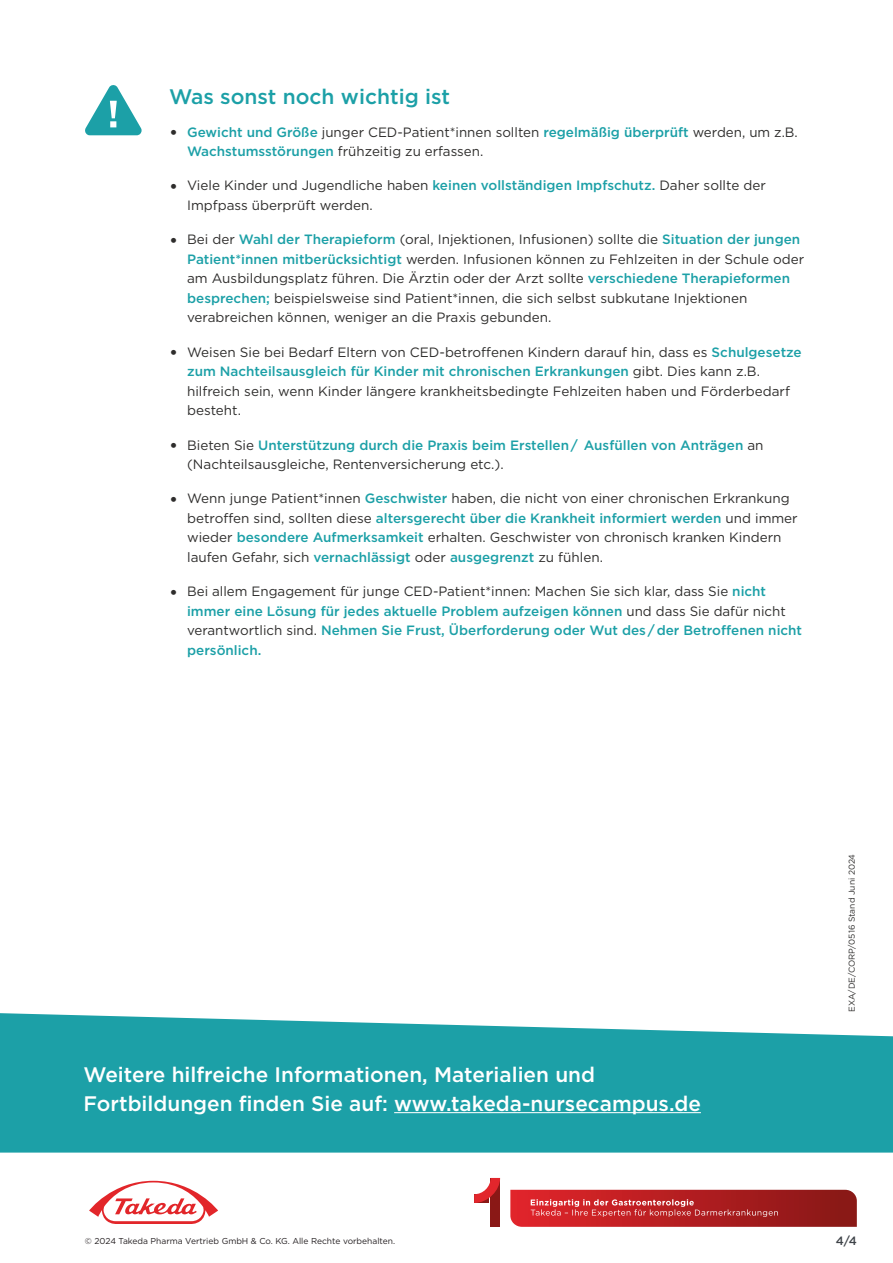
<style>
.page{position:relative;width:893px;height:1263px;background:#fff}
.page>*{position:absolute;margin:0;border:0;box-sizing:border-box;transform-origin:0 0}
.Absatzformat_1{font:500 21px/28.5px "Gotham";color:#fff}
.subline2_gelb{font:500 21px "Gotham";color:#1ca0a7}
.t1{font:13.5px/19.5px "Gotham";color:#2e2d2c}
.t2{font:500 13.5px/19.5px "Gotham";color:#1ca0a7}
.Absatzformat_1-2{font:500 12px "Gotham";color:#3e4348}
.Absatzformat_1-3{font:8.55px "Gotham";color:#241f21}
.Absatzformat_1-4{font:8.55px "Gotham";color:#2e2d2c}
.s1{font-size:18.9px}
.s2{font-weight:500;color:#1ca0a7}
.s3{font-weight:400;font-size:18.9px;color:#2e2d2c}
.s4{font-weight:400;color:#2e2d2c}
</style>
<div class="page">
<svg style="left:85px;top:85px;width:57px;height:50px"></svg>
<svg style="left:0;top:1013px;width:893px;height:139px;background:#2fa8ae"></svg>
<hr style="left:394px;top:1112px;width:307px;height:1px;background:#fff">
<div style="left:491px;top:1178px;width:9px;height:49px;background:#8a1816"></div>
<svg style="left:474px;top:1178px;width:26px;height:25px"></svg>
<svg style="left:510px;top:1190px;width:347px;height:37px;background:#b82c2e"></svg>
<svg style="left:89px;top:1180px;width:129px;height:44px"></svg>
<p class="subline2_gelb" style="left:169px;top:83px;width:282px">Was sonst noch wichtig ist</p>
<p class="t1" style="left:187px;top:122px;width:612px;text-indent:-18px"><span class="s1">•</span> <span class="s2">Gewicht und Größe</span> junger CED-Patient*innen sollten <span class="s2">regelmäßig überprüft</span> werden, um z.B.<br><span class="s2">Wachstumsstörungen</span> frühzeitig zu erfassen.</p>
<p class="t1" style="left:187px;top:176px;width:580px;text-indent:-18px"><span class="s1">•</span> Viele Kinder und Jugendliche haben <span class="s2">keinen vollständigen Impfschutz.</span> Daher sollte der<br>Impfpass überprüft werden.</p>
<p class="t1" style="left:187px;top:229px;width:619px;text-indent:-18px"><span class="s1">•</span> Bei der <span class="s2">Wahl der Therapieform</span> (oral, Injektionen, Infusionen) sollte die <span class="s2">Situation der jungen Patient*innen mitberücksichtigt</span> werden. Infusionen können zu Fehlzeiten in der Schule oder am Ausbildungsplatz führen. Die Ärztin oder der Arzt sollte <span class="s2">verschiedene Therapieformen besprechen;</span> beispielsweise sind Patient*innen, die sich selbst subkutane Injektionen verabreichen können, weniger an die Praxis gebunden.</p>
<p class="t1" style="left:187px;top:342px;width:616px;text-indent:-18px"><span class="s1">•</span> Weisen Sie bei Bedarf Eltern von CED-betroffenen Kindern darauf hin, dass es <span class="s2">Schulgesetze zum Nachteilsausgleich für Kinder mit chronischen Erkrankungen</span> gibt. Dies kann z.B. hilfreich sein, wenn Kinder längere krankheitsbedingte Fehlzeiten haben und Förderbedarf besteht.</p>
<p class="t2" style="left:187px;top:435px;width:578px;text-indent:-18px"><span class="s3">•</span> <span class="s4">Bieten Sie</span> Unterstützung durch die Praxis beim Erstellen / Ausfüllen von Anträgen <span class="s4">an (Nachteilsausgleiche, Rentenversicherung etc.).</span></p>
<p class="t1" style="left:187px;top:489px;width:612px;text-indent:-18px"><span class="s1">•</span> Wenn junge Patient*innen <span class="s2">Geschwister</span> haben, die nicht von einer chronischen Erkrankung betroffen sind, sollten diese <span class="s2">altersgerecht über die Krankheit informiert werden</span> und immer wieder <span class="s2">besondere Aufmerksamkeit</span> erhalten. Geschwister von chronisch kranken Kindern laufen Gefahr, sich <span class="s2">vernachlässigt</span> oder <span class="s2">ausgegrenzt</span> zu fühlen.</p>
<p class="t2" style="left:187px;top:582px;width:616px;text-indent:-18px"><span class="s3">•</span> <span class="s4">Bei allem Engagement für junge CED-Patient*innen: Machen Sie sich klar, dass Sie</span> nicht immer eine Lösung für jedes aktuelle Problem aufzeigen können <span class="s4">und dass Sie dafür nicht verantwortlich sind.</span> Nehmen Sie Frust, Überforderung oder Wut des / der Betroffenen nicht persönlich.</p>
<p class="Absatzformat_1" style="left:84px;top:1060px;width:619px">Weitere hilfreiche Informationen, Materialien und<br>Fortbildungen finden Sie auf: www.takeda-nursecampus.de</p>
<p class="Absatzformat_1-3" style="left:85px;top:1236px;width:312px">© 2024 Takeda Pharma Vertrieb GmbH &amp; Co. KG. Alle Rechte vorbehalten.</p>
<p class="Absatzformat_1-4" style="left:846px;top:1012px;width:160px;rotate:-90deg">EXA/DE/CORP/0516 Stand Juni 2024</p>
<p class="Absatzformat_1-2" style="left:836px;top:1232px;width:23px">4/4</p>
</div>
